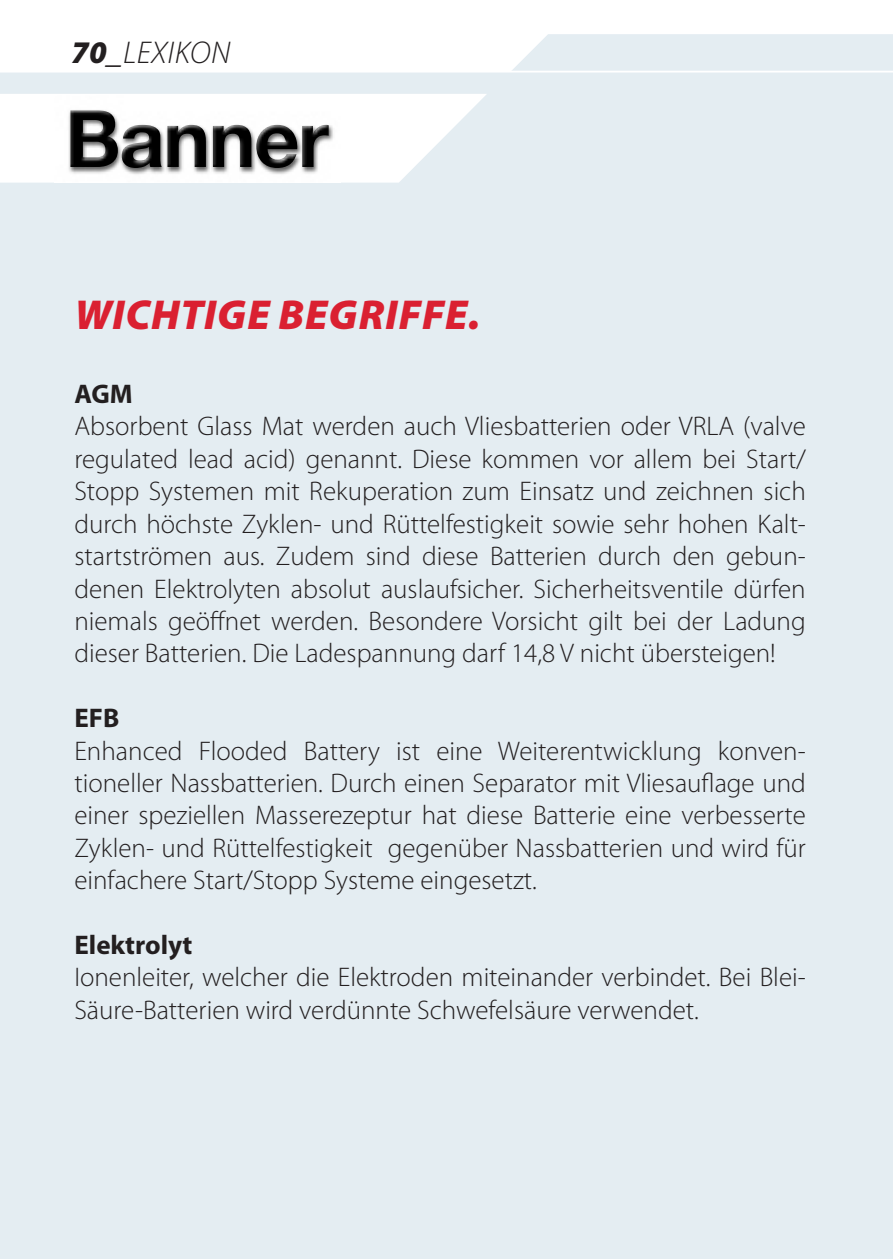
<style>
.page{position:relative;width:893px;height:1259px;background:#e4edf2}
.page>*{position:absolute;margin:0;border:0;box-sizing:border-box;transform-origin:0 0}
.t1{font:italic 900 42px "Myriad Pro";letter-spacing:.02em;color:#da2031}
.t2{font:italic 300 31.5px "Myriad Pro";letter-spacing:.02em;color:#231f20}
.t3{font:300 27px/32.4px "Myriad Pro";color:#231f20;text-align:justify}
.t4{font:700 27px "Myriad Pro";color:#231f20}
.s1{font-weight:900}
</style>
<div class="page">
<svg style="left:0;top:0;width:893px;height:71px;fill:#fff"></svg>
<hr style="left:0;top:71px;width:893px;height:2px;background:#fff">
<svg style="left:0;top:94px;width:487px;height:89px"></svg>
<img style="left:55px;top:96px;width:285px;height:87px">
<img style="left:70px;top:110px;width:259px;height:58px">
<p class="t2" style="left:71px;top:34px;width:160px"><span class="s1">70</span>_LEXIKON</p>
<h1 class="t1" style="left:75px;top:287px;width:407px">WICHTIGE BEGRIFFE.</h1>
<p class="t4" style="left:74px;top:379px;width:60px">AGM</p>
<p class="t3" style="left:74px;top:411px;width:733px">Absorbent Glass Mat werden auch Vliesbatterien oder VRLA (valve regulated lead acid) genannt. Diese kommen vor allem bei Start/ Stopp Systemen mit Rekuperation zum Einsatz und zeichnen sich durch höchste Zyklen- und Rüttelfestigkeit sowie sehr hohen Kalt&shy;startströmen aus. Zudem sind diese Batterien durch den gebun&shy;denen Elektrolyten absolut auslaufsicher. Sicherheitsventile dürfen niemals geöffnet werden. Besondere Vorsicht gilt bei der Ladung dieser Batterien. Die Ladespannung darf 14,8 V nicht übersteigen!</p>
<p class="t4" style="left:74px;top:703px;width:46px">EFB</p>
<p class="t3" style="left:74px;top:735px;width:733px">Enhanced Flooded Battery ist eine Weiterentwicklung konven&shy;tioneller Nassbatterien. Durch einen Separator mit Vliesauflage und einer speziellen Masserezeptur hat diese Batterie eine verbesserte Zyklen- und Rüttelfestigkeit gegenüber Nassbatterien und wird für einfachere Start/Stopp Systeme eingesetzt.</p>
<p class="t4" style="left:74px;top:930px;width:119px">Elektrolyt</p>
<p class="t3" style="left:74px;top:961px;width:733px">Ionenleiter, welcher die Elektroden miteinander verbindet. Bei Blei-<br>Säure-Batterien wird verdünnte Schwefelsäure verwendet.</p>
</div>
